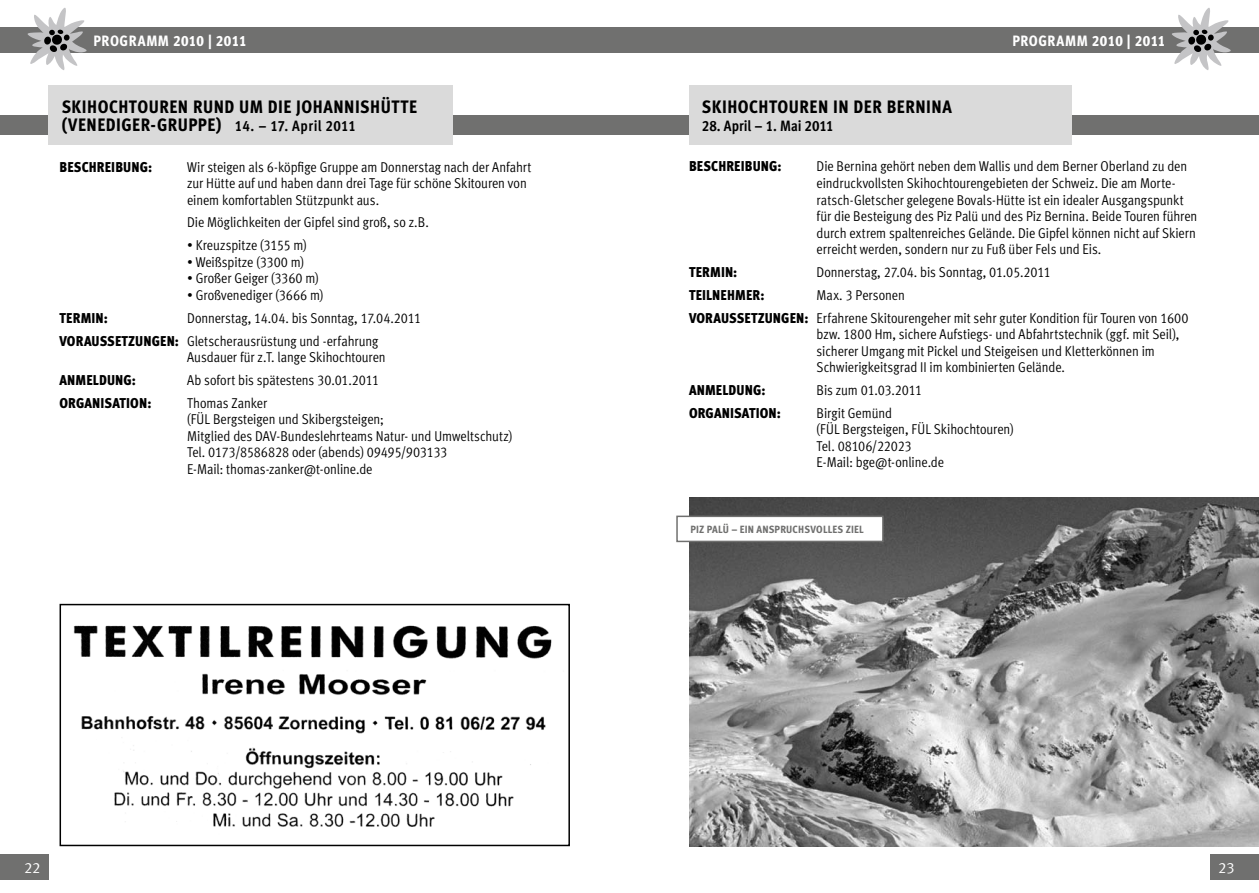
<style>
.page{position:relative;width:1259px;height:893px;background:#fff}
.page>*{position:absolute;margin:0;border:0;box-sizing:border-box;transform-origin:0 0}
.t1{font:18px/18px "Meta Cond Extra Bold LF";letter-spacing:.025em;color:#000}
.t2{font:15px "Meta Cond Extra Bold LF";letter-spacing:.03em;color:#fff}
.t3{font:15px "Meta Cond Bold LF";color:#000}
.t4{font:15px "Meta Caps";color:#fff}
.t5{font:14.25px/16.5px "Meta Cond Normal LF";letter-spacing:-.005em;color:#000}
.t6{font:14.25px "Meta Cond Black LF";letter-spacing:.01em;color:#000}
.t7{font:10.5px "Meta Cond Extra Bold LF";letter-spacing:.025em;color:#70706f;scale:1.04 1}
.s1{font-family:"Meta Cond Bold LF";font-size:15px}
.s2{font-family:"Meta Cond Black LF"}
</style>
<div class="page">
<div style="left:0;top:855px;width:49px;height:25px;background:#70706f"></div>
<div style="left:1210px;top:855px;width:49px;height:25px;background:#70706f"></div>
<div style="left:0;top:28px;width:629px;height:25px;background:#70706f"></div>
<svg style="left:26px;top:8px;width:65px;height:62px"></svg>
<div style="left:629px;top:28px;width:630px;height:25px;background:#70706f"></div>
<svg style="left:1169px;top:8px;width:65px;height:62px"></svg>
<img style="left:73px;top:625px;width:479px;height:202px">
<div style="left:60px;top:604px;width:510px;height:242px;border:2px solid #000"></div>
<div style="left:0;top:115px;width:629px;height:19px;background:#70706f"></div>
<div style="left:629px;top:115px;width:630px;height:19px;background:#70706f"></div>
<div style="left:49px;top:85px;width:404px;height:60px;background:#dadada"></div>
<div style="left:689px;top:85px;width:382px;height:60px;background:#dadada"></div>
<img style="left:689px;top:497px;width:570px;height:349px">
<div style="left:677px;top:516px;width:206px;height:25px;background:#fff"></div>
<div style="left:676px;top:516px;width:207px;height:26px;border:2px solid #70706f"></div>
<p class="t2" style="left:94px;top:32px;width:154px">PROGRAMM 2010 | 2011</p>
<p class="t2" style="left:1012px;top:32px;width:154px">PROGRAMM 2010 | 2011</p>
<p class="t1" style="left:62px;top:97px;width:319px;text-indent:131px">RUND UM DIE JOHANNISHÜTTE (VENEDIGER-GRU PPE) <span class="s1">14. – 17. April 2011</span></p>
<p class="t1" style="left:702px;top:97px;width:68px">SKIHOCHTOUREN</p>
<p class="t1" style="left:833px;top:97px;width:64px">IN DER BERN</p>
<p class="t1" style="left:926px;top:97px;width:27px">INA</p>
<p class="t1" style="left:62px;top:97px;width:68px">SKIHOCHTOUREN</p>
<p class="t3" style="left:702px;top:117px;width:133px">28. April – 1. Mai 2011</p>
<p class="t6" style="left:60px;top:158px;width:16px">BESCHREI</p>
<p class="t6" style="left:115px;top:158px;width:38px">BUNG:</p>
<p class="t5" style="left:187px;top:158px;width:346px">Wir steigen als 6-köpfige Gruppe am Donnerstag nach der Anfahrt zur Hütte auf und haben dann drei Tage für schöne Skitouren von einem komfortablen Stützpunkt aus.</p>
<p class="t5" style="left:187px;top:214px;width:243px">Die Möglichkeiten der Gipfel sind groß, so z.B.</p>
<p class="t5" style="left:187px;top:237px;width:121px">• Kreuzspitze (3155 m)</p>
<p class="t5" style="left:187px;top:253px;width:118px">• Weißspitze (3300 m)</p>
<p class="t5" style="left:187px;top:270px;width:133px">• Großer Geiger (3360 m)</p>
<p class="t5" style="left:187px;top:286px;width:138px">• Großvenediger (3666 m)</p>
<p class="t6" style="left:60px;top:309px;width:50px">TERMIN:</p>
<p class="t5" style="left:60px;top:306px;width:363px;line-height:22.8px;text-indent:128px">Donnerstag, 14.04. bis Sonntag, 17.04.2011<br><span class="s2">VORAUSSETZUNGEN:</span> Gletscherausrüstung und -erfahrung</p>
<p class="t5" style="left:187px;top:349px;width:200px">Ausdauer für z.T. lange Skihochtouren</p>
<p class="t6" style="left:60px;top:371px;width:9px">ANMELDUNG</p>
<p class="t6" style="left:132px;top:371px;width:6px">:</p>
<p class="t5" style="left:187px;top:372px;width:194px">Ab sofort bis spätestens 30.01.2011</p>
<p class="t6" style="left:60px;top:394px;width:9px">ORGANISATION</p>
<p class="t6" style="left:147px;top:394px;width:6px">:</p>
<p class="t5" style="left:187px;top:394px;width:327px">Thomas Zanker<br>(FÜL Bergsteigen und Skibergsteigen;<br>Mitglied des DAV-Bundeslehrteams Natur- und Umweltschutz)<br>Tel. 0173/8586828 oder (abends) 09495/903133<br>E-Mail: thomas-zanker@t-online.de</p>
<p class="t6" style="left:689px;top:158px;width:16px">BESCHREI</p>
<p class="t6" style="left:745px;top:158px;width:38px">BUNG:</p>
<p class="t5" style="left:816px;top:158px;width:382px">Die Bernina gehört neben dem Wallis und dem Berner Oberland zu den eindruckvollsten Skihochtourengebieten der Schweiz. Die am Morte&shy;ratsch-Gletscher gelegene Bovals-Hütte ist ein idealer Ausgangspunkt für die Besteigung des Piz Palü und des Piz Bernina. Beide Touren führen durch extrem spaltenreiches Gelände. Die Gipfel können nicht auf Skiern erreicht werden, sondern nur zu Fuß über Fels und Eis.</p>
<p class="t6" style="left:689px;top:263px;width:50px">TERMIN:</p>
<p class="t5" style="left:816px;top:264px;width:236px">Donnerstag, 27.04. bis Sonntag, 01.05.2011</p>
<p class="t6" style="left:689px;top:286px;width:77px">TEILNEHMER:</p>
<p class="t5" style="left:689px;top:283px;width:501px;line-height:22.8px;text-indent:128px">Max. 3 Personen<br><span class="s2">VORAUSSETZUNGEN:</span> Erfahrene Skitourengeher mit sehr guter Kondition für Touren von 1600</p>
<p class="t5" style="left:816px;top:326px;width:364px">bzw. 1800 Hm, sichere Aufstiegs- und Abfahrtstechnik (ggf. mit Seil), sicherer Umgang mit Pickel und Steigeisen und Kletterkönnen im<br>Schwierigkeitsgrad II im kombinierten Gelände.</p>
<p class="t6" style="left:689px;top:381px;width:9px">ANMELDUNG</p>
<p class="t6" style="left:761px;top:381px;width:6px">:</p>
<p class="t5" style="left:816px;top:382px;width:107px">Bis zum 01.03.2011</p>
<p class="t6" style="left:689px;top:404px;width:9px">ORGANISATION</p>
<p class="t6" style="left:777px;top:404px;width:6px">:</p>
<p class="t5" style="left:816px;top:405px;width:198px">Birgit Gemünd<br>(FÜL Bergsteigen, FÜL Skihochtouren)<br>Tel. 08106/22023<br>E-Mail: bge@t-online.de</p>
<p class="t7" style="left:690px;top:523px;width:168px">PIZ PALÜ – EIN ANSPRUCHSVOLLES ZIEL</p>
<p class="t4" style="left:24px;top:859px;width:17px">22</p>
<p class="t4" style="left:1218px;top:859px;width:17px">23</p>
</div>
